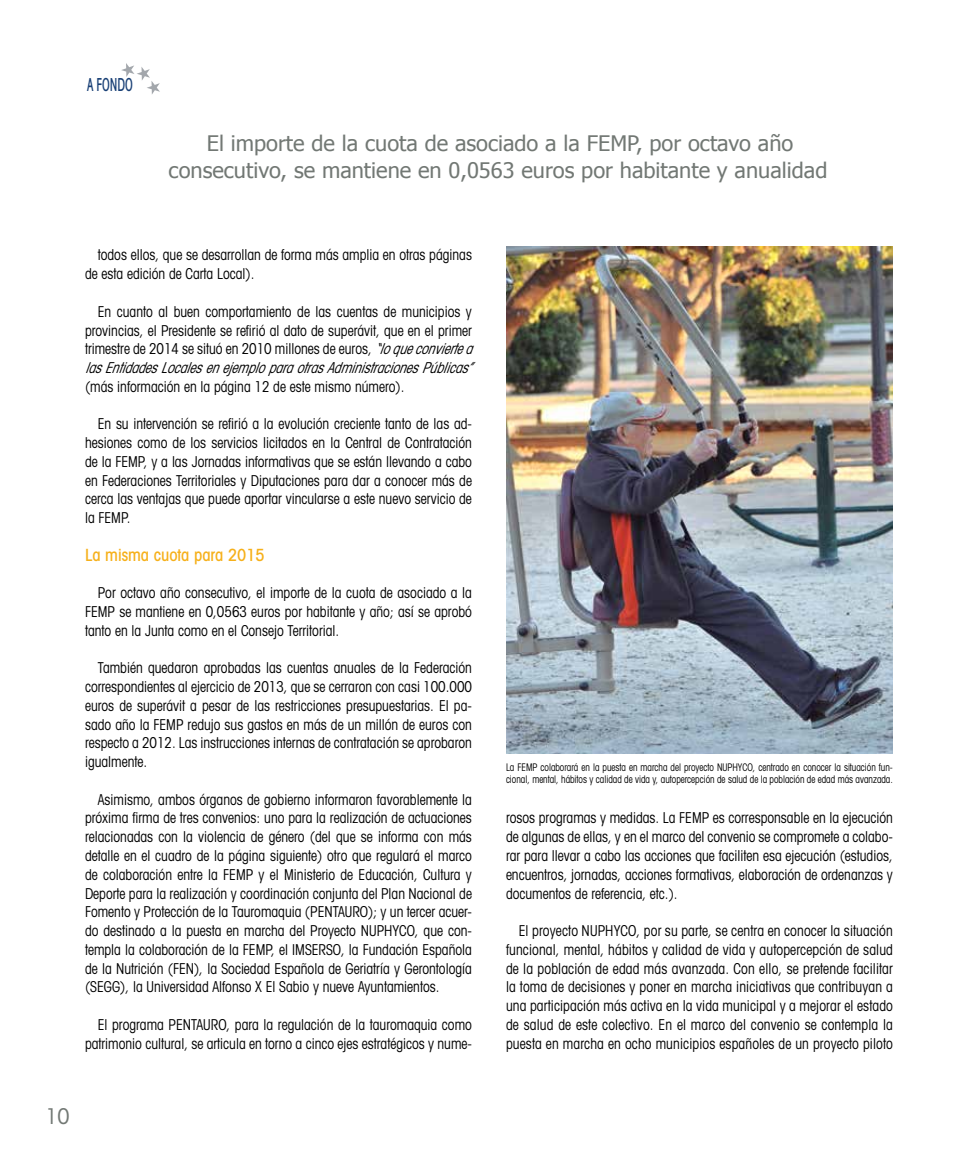
<style>
.page{position:relative;width:978px;height:1149px;background:#fff}
.page>*{position:absolute;margin:0;border:0;box-sizing:border-box;transform-origin:0 0}
.t1{font:condensed 21.75px "Avant Garde";color:#727874}
.t2{font:21.3px/27px "Tahoma";color:#727874;text-align:center}
.t3{font:500 condensed 17.85px "Avant Garde";color:#183f75;scale:.7 1}
.t4{font:500 condensed 16.8px "Avant Garde";color:#f6b01a}
.t5{font:condensed 15px/18.8px "Avant Garde";color:#000;text-align:justify;scale:.9 1}
.t6{font:condensed 10.5px/12px "Avant Garde";color:#000;scale:.86 1}
.s1{font-style:italic}
</style>
<div class="page">
<svg style="left:121px;top:63px;width:39px;height:31px"></svg>
<img style="left:506px;top:247px;width:387px;height:506px">
<p class="t3" style="left:87px;top:73px;width:67px">A FONDO</p>
<h2 class="t2" style="left:169px;top:129px;width:660px">El importe de la cuota de asociado a la FEMP, por octavo año consecutivo, se mantiene en 0,0563 euros por habitante y anualidad</h2>
<p class="t5" style="left:85px;top:245px;width:431px;text-indent:13px">todos ellos, que se desarrollan de forma más amplia en otras páginas de esta edición de Carta Local).</p>
<p class="t5" style="left:85px;top:301px;width:439px;text-align:center">En cuanto al buen comportamiento de las cuentas de municipios y provincias, el Presidente se refirió al dato de superávit, que en el primer trimestre de 2014 se situó en 2010 millones de euros, <span class="s1">“loqueconviertea lasEntidadesLocalesenejemploparaotrasAdministracionesPúblicas”</span></p>
<p class="t5" style="left:85px;top:376px;width:356px">(más información en la página 12 de este mismo número).</p>
<p class="t5" style="left:85px;top:414px;width:431px;text-indent:13px">En su intervención se refirió a la evolución creciente tanto de las ad&shy;hesiones como de los servicios licitados en la Central de Contratación de la FEMP, y a las Jornadas informativas que se están llevando a cabo en Federaciones Territoriales y Diputaciones para dar a conocer más de cerca las ventajas que puede aportar vincularse a este nuevo servicio de la FEMP.</p>
<p class="t4" style="left:85px;top:544px;width:181px">La misma cuota para 2015</p>
<p class="t5" style="left:85px;top:583px;width:431px;text-indent:13px">Por octavo año consecutivo, el importe de la cuota de asociado a la FEMP se mantiene en 0,0563 euros por habitante y año; así se aprobó tanto en la Junta como en el Consejo Territorial.</p>
<p class="t5" style="left:85px;top:658px;width:431px;text-indent:13px">También quedaron aprobadas las cuentas anuales de la Federación correspondientes al ejercicio de 2013, que se cerraron con casi 100.000 euros de superávit a pesar de las restricciones presupuestarias. El pa&shy;sado año la FEMP redujo sus gastos en más de un millón de euros con respecto a 2012. Las instrucciones internas de contratación se aprobaron igualmente.</p>
<p class="t5" style="left:85px;top:789px;width:431px;text-indent:13px">Asimismo, ambos órganos de gobierno informaron favorablemente la próxima firma de tres convenios: uno para la realización de actuaciones relacionadas con la violencia de género (del que se informa con más detalle en el cuadro de la página siguiente) otro que regulará el marco de colaboración entre la FEMP y el Ministerio de Educación, Cultura y Deporte para la realización y coordinación conjunta del Plan Nacional de Fomento y Protección de la Tauromaquia (PENTAURO); y un tercer acuer&shy;do destinado a la puesta en marcha del Proyecto NUPHYCO, que con&shy;templa la colaboración de la FEMP, el IMSERSO, la Fundación Española de la Nutrición (FEN), la Sociedad Española de Geriatría y Gerontología (SEGG), la Universidad Alfonso X El Sabio y nueve Ayuntamientos.</p>
<p class="t5" style="left:85px;top:1014px;width:431px;text-align:right">El programa PENTAURO, para la regulación de la tauromaquia como patrimonio cultural, se articula en torno a cinco ejes estratégicos y nume-</p>
<h1 class="t1" style="left:45px;top:1101px;width:26px">10</h1>
<p class="t6" style="left:506px;top:760px;width:451px">La FEMP colaborará en la puesta en marcha del proyecto NUPHYCO, centrado en conocer la situación fun&shy;cional, mental, hábitos y calidad de vida y, autopercepción de salud de la población de edad más avanzada.</p>
<p class="t5" style="left:506px;top:808px;width:431px">rosos programas y medidas. La FEMP es corresponsable en la ejecución de algunas de ellas, y en el marco del convenio se compromete a colabo&shy;rar para llevar a cabo las acciones que faciliten esa ejecución (estudios, encuentros, jornadas, acciones formativas, elaboración de ordenanzas y documentos de referencia, etc.).</p>
<p class="t5" style="left:506px;top:920px;width:431px;text-indent:13px">El proyecto NUPHYCO, por su parte, se centra en conocer la situación funcional, mental, hábitos y calidad de vida y autopercepción de salud de la población de edad más avanzada. Con ello, se pretende facilitar la toma de decisiones y poner en marcha iniciativas que contribuyan a una participación más activa en la vida municipal y a mejorar el estado de salud de este colectivo. En el marco del convenio se contempla la puesta en marcha en ocho municipios españoles de un proyecto piloto</p>
</div>
